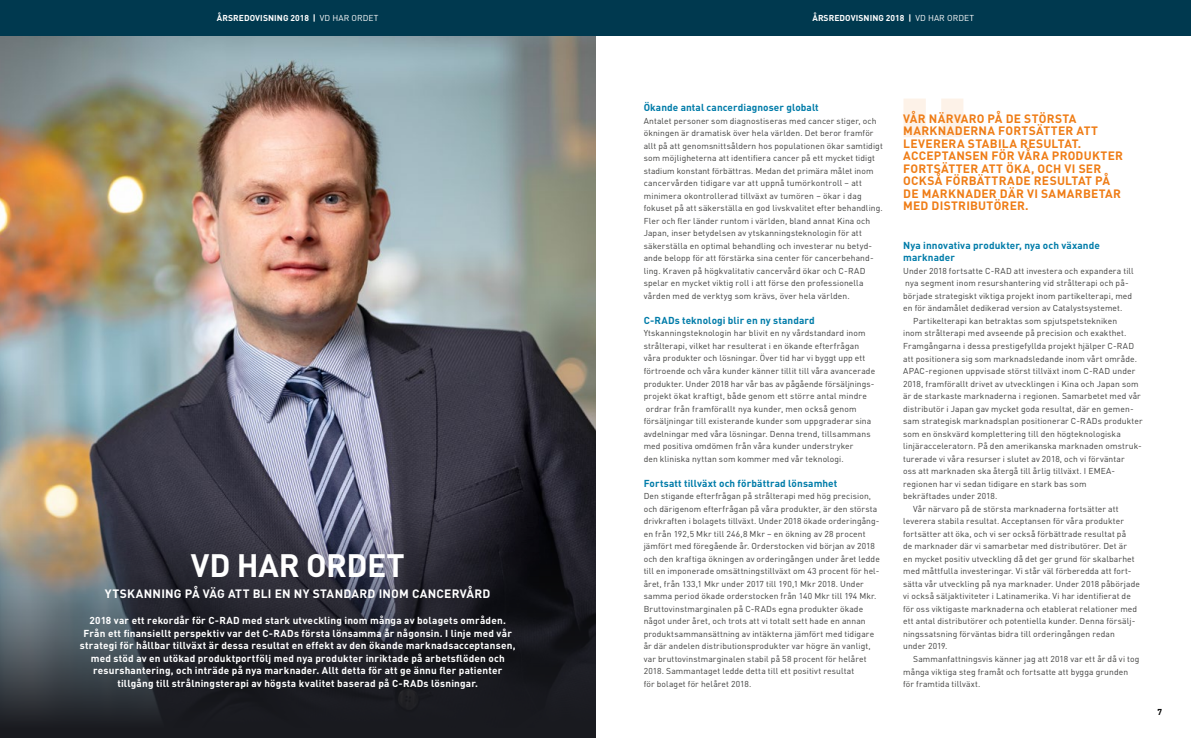
<style>
.page{position:relative;width:1191px;height:738px;background:#fff}
.page>*{position:absolute;margin:0;border:0;box-sizing:border-box;transform-origin:0 0}
.t1{font:700 183.3px "KINDIN Pro";color:#ef7d17}
.t2{font:700 32px "KINDIN Pro";letter-spacing:-.005em;color:#fff}
.t3{font:700 12px/12.5px "KINDIN Pro";letter-spacing:.02em;color:#ef7d17}
.t4{font:700 12px "KINDIN Pro";letter-spacing:.02em;color:#fff}
.t5{font:700 10px/12.5px "KINDIN Pro";letter-spacing:.02em;color:#fff;text-align:center}
.t6{font:700 10px/12.5px "KINDIN Pro";letter-spacing:.01em;color:#007ca9}
.t7{font:8.5px/12.5px "KINDIN Pro";letter-spacing:.015em;color:#3c3c3b}
.t8{font:700 8.5px "KINDIN Pro";letter-spacing:.01em;color:#fff}
.t9{font:700 8.5px "KINDIN Pro";color:#000}
.s1{font-weight:400}
</style>
<div class="page">
<div style="left:0;top:0;width:595px;height:36px;background:#00394f"></div>
<div style="left:595px;top:0;width:596px;height:36px;background:#00394f"></div>
<img style="left:0;top:36px;width:595px;height:349px">
<svg style="left:0;top:385px;width:595px;height:352px;background:#42434a"></svg>
<p class="t8" style="left:217px;top:13px;width:163px">ÅRSREDOVISNING 2018 | <span class="s1">VD HAR ORDET</span></p>
<p class="t8" style="left:812px;top:13px;width:163px">ÅRSREDOVISNING 2018 | <span class="s1">VD HAR ORDET</span></p>
<h2 class="t2" style="left:191px;top:543px;width:215px">VD HAR ORDET</h2>
<h3 class="t4" style="left:105px;top:585px;width:387px">YTSKANNING PÅ VÄG ATT BLI EN NY STANDARD INOM CANCERVÅRD</h3>
<p class="t5" style="left:80px;top:613px;width:437px">2018 var ett rekordår för C-RAD med stark utveckling inom många av bolagets områden.<br>Från ett finansiellt perspektiv var det C-RADs första lönsamma år någonsin. I linje med vår strategi för hållbar tillväxt är dessa resultat en effekt av den ökande marknadsacceptansen, med stöd av en utökad produktportfölj med nya produkter inriktade på arbetsflöden och resurshantering, och inträde på nya marknader. Allt detta för att ge ännu fler patienter tillgång till strålningsterapi av högsta kvalitet baserad på C-RADs lösningar.</p>
<p class="t6" style="left:643px;top:101px;width:177px">Ökande antal cancerdiagnoser globalt</p>
<p class="t7" style="left:643px;top:114px;width:241px">Antalet personer som diagnostiseras med cancer stiger, och ökningen är dramatisk över hela världen. Det beror framför allt på att genomsnittsåldern hos populationen ökar samtidigt som möjligheterna att identifiera cancer på ett mycket tidigt stadium konstant förbättras. Medan det primära målet inom cancervården tidigare var att uppnå tumörkontroll – att minimera okontrollerad tillväxt av tumören – ökar i dag fokuset på att säkerställa en god livskvalitet efter behandling.<br>Fler och fler länder runtom i världen, bland annat Kina och Japan, inser betydelsen av ytskanningsteknologin för att säkerställa en optimal behandling och investerar nu betyd&shy;ande belopp för att förstärka sina center för cancerbehand&shy;ling. Kraven på högkvalitativ cancervård ökar och C-RAD spelar en mycket viktig roll i att förse den professionella vården med de verktyg som krävs, över hela världen.</p>
<p class="t6" style="left:643px;top:313px;width:173px">C-RADs teknologi blir en ny standard</p>
<p class="t7" style="left:643px;top:327px;width:233px">Ytskanningsteknologin har blivit en ny vårdstandard inom strålterapi, vilket har resulterat i en ökande efterfrågan våra produkter och lösningar. Över tid har vi byggt upp ett förtroende och våra kunder känner tillit till våra avancerade produkter. Under 2018 har vår bas av pågående försäljnings&shy;projekt ökat kraftigt, både genom ett större antal mindre ordrar från framförallt nya kunder, men också genom försäljningar till existerande kunder som uppgraderar sina avdelningar med våra lösningar. Denna trend, tillsammans med positiva omdömen från våra kunder understryker<br>den kliniska nyttan som kommer med vår teknologi.</p>
<p class="t6" style="left:643px;top:476px;width:195px">Fortsatt tillväxt och förbättrad lönsamhet</p>
<p class="t7" style="left:643px;top:489px;width:238px">Den stigande efterfrågan på strålterapi med hög precision, och därigenom efterfrågan på våra produkter, är den största drivkraften i bolagets tillväxt. Under 2018 ökade orderingång&shy;en från 192,5 Mkr till 246,8 Mkr – en ökning av 28 procent jämfört med föregående år. Orderstocken vid början av 2018 och den kraftiga ökningen av orderingången under året ledde till en imponerade omsättningstillväxt om 43 procent för hel&shy;året, från 133,1 Mkr under 2017 till 190,1 Mkr 2018. Under samma period ökade orderstocken från 140 Mkr till 194 Mkr.<br>Bruttovinstmarginalen på C-RADs egna produkter ökade något under året, och trots att vi totalt sett hade en annan produktsammansättning av intäkterna jämfört med tidigare år där andelen distributionsprodukter var högre än vanligt, var bruttovinstmarginalen stabil på 58 procent för helåret 2018. Sammantaget ledde detta till ett positivt resultat<br>för bolaget för helåret 2018.</p>
<h1 class="t1" style="left:891px;top:41px;width:87px">"</h1>
<h3 class="t3" style="left:903px;top:112px;width:221px">VÅR NÄRVARO PÅ DE STÖRSTA<br>MARKNADERNA FORTSÄTTER ATT<br>LEVERERA STABILA RESULTAT.<br>ACCEPTANSEN FÖR VÅRA PRODUKTER<br>FORTSÄTTER ATT ÖKA, OCH VI SER<br>OCKSÅ FÖRBÄTTRADE RESULTAT PÅ<br>DE MARKNADER DÄR VI SAMARBETAR</h3>
<h3 class="t3" style="left:903px;top:199px;width:127px">MED DISTRIBUTÖRER.</h3>
<p class="t6" style="left:903px;top:238px;width:198px">Nya innovativa produkter, nya och växande marknader</p>
<p class="t7" style="left:903px;top:264px;width:232px">Under 2018 fortsatte C-RAD att investera och expandera till</p>
<p class="t7" style="left:905px;top:277px;width:225px">nya segment inom resurshantering vid strålterapi och på-</p>
<p class="t7" style="left:903px;top:289px;width:231px">började strategiskt viktiga projekt inom partikelterapi, med</p>
<p class="t7" style="left:903px;top:302px;width:221px">en för ändamålet dedikerad version av Catalystsystemet.</p>
<p class="t7" style="left:913px;top:314px;width:206px">Partikelterapi kan betraktas som spjutspetstekniken</p>
<p class="t7" style="left:903px;top:327px;width:225px">inom strålterapi med avseende på precision och exakthet.</p>
<p class="t7" style="left:903px;top:339px;width:232px">Framgångarna i dessa prestigefyllda projekt hjälper C-RAD</p>
<p class="t7" style="left:903px;top:352px;width:235px">att positionera sig som marknadsledande inom vårt område.</p>
<p class="t7" style="left:903px;top:364px;width:234px">APAC-regionen uppvisade störst tillväxt inom C-RAD under</p>
<p class="t7" style="left:903px;top:377px;width:237px">2018, framförallt drivet av utvecklingen i Kina och Japan som</p>
<p class="t7" style="left:903px;top:389px;width:239px">är de starkaste marknaderna i regionen. Samarbetet med vår</p>
<p class="t7" style="left:903px;top:402px;width:232px">distributör i Japan gav mycket goda resultat, där en gemen-</p>
<p class="t7" style="left:903px;top:414px;width:241px">sam strategisk marknadsplan positionerar C-RADs produkter</p>
<p class="t7" style="left:903px;top:427px;width:219px">som en önskvärd komplettering till den högteknologiska</p>
<p class="t7" style="left:903px;top:439px;width:240px">linjäracceleratorn. På den amerikanska marknaden omstruk-</p>
<p class="t7" style="left:903px;top:452px;width:223px">turerade vi våra resurser i slutet av 2018, och vi förväntar</p>
<p class="t7" style="left:903px;top:464px;width:213px">oss att marknaden ska återgå till årlig tillväxt. I EMEA-</p>
<p class="t7" style="left:903px;top:477px;width:185px">regionen har vi sedan tidigare en stark bas som</p>
<p class="t7" style="left:903px;top:489px;width:96px">bekräftades under 2018.</p>
<p class="t7" style="left:913px;top:502px;width:207px">Vår närvaro på de största marknaderna fortsätter att</p>
<p class="t7" style="left:903px;top:514px;width:222px">leverera stabila resultat. Acceptansen för våra produkter</p>
<p class="t7" style="left:903px;top:527px;width:225px">fortsätter att öka, och vi ser också förbättrade resultat på</p>
<p class="t7" style="left:903px;top:539px;width:225px">de marknader där vi samarbetar med distributörer. Det är</p>
<p class="t7" style="left:903px;top:552px;width:233px">en mycket positiv utveckling då det ger grund för skalbarhet</p>
<p class="t7" style="left:903px;top:564px;width:230px">med måttfulla investeringar. Vi står väl förberedda att fort-</p>
<p class="t7" style="left:903px;top:577px;width:238px">sätta vår utveckling på nya marknader. Under 2018 påbörjade</p>
<p class="t7" style="left:903px;top:589px;width:229px">vi också säljaktiviteter i Latinamerika. Vi har identifierat de</p>
<p class="t7" style="left:903px;top:602px;width:235px">för oss viktigaste marknaderna och etablerat relationer med</p>
<p class="t7" style="left:903px;top:614px;width:234px">ett antal distributörer och potentiella kunder. Denna försälj-</p>
<p class="t7" style="left:903px;top:627px;width:213px">ningssatsning förväntas bidra till orderingången redan</p>
<p class="t7" style="left:903px;top:639px;width:46px">under 2019.</p>
<p class="t7" style="left:913px;top:652px;width:228px">Sammanfattningsvis känner jag att 2018 var ett år då vi tog</p>
<p class="t7" style="left:903px;top:664px;width:226px">många viktiga steg framåt och fortsatte att bygga grunden</p>
<p class="t7" style="left:903px;top:677px;width:79px">för framtida tillväxt.</p>
<p class="t9" style="left:1157px;top:706px;width:6px">7</p>
</div>
